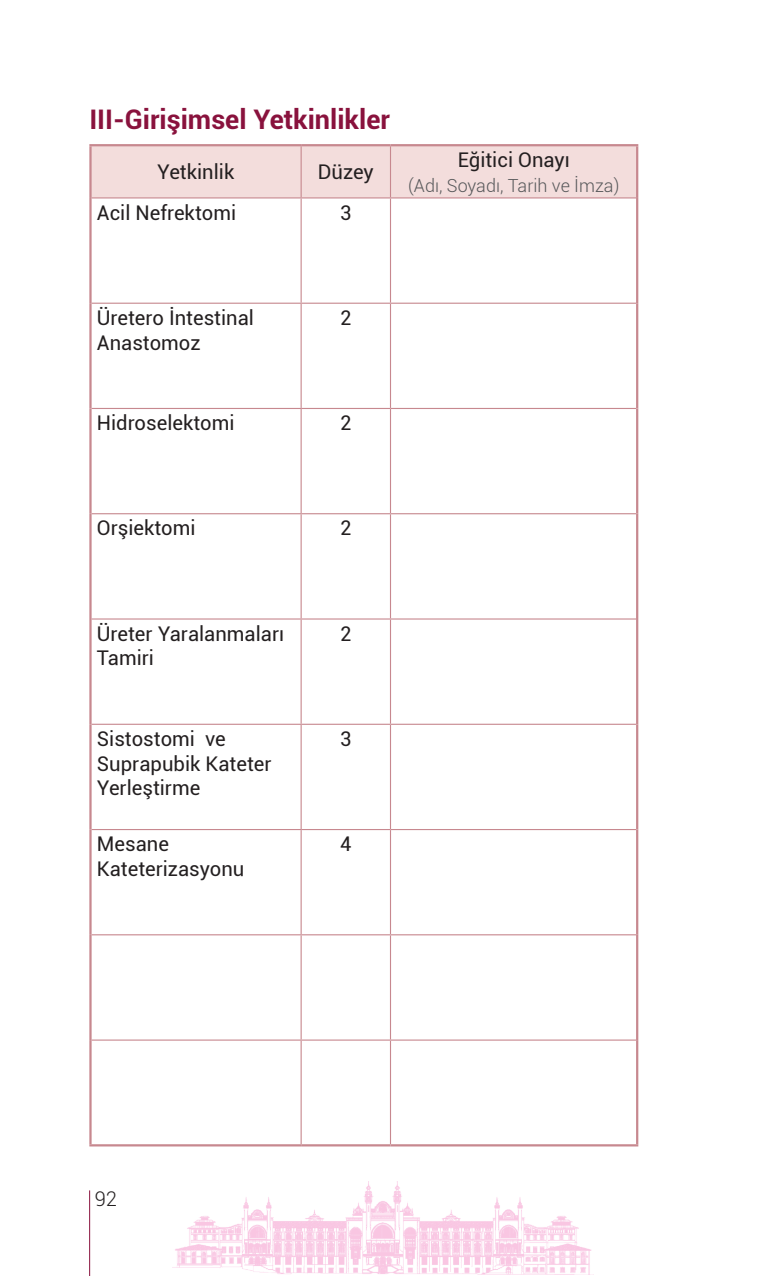
<style>
.page{position:relative;width:766px;height:1276px;background:#fff}
.page>*{position:absolute;margin:0;border:0;box-sizing:border-box;transform-origin:0 0}
.t1{font:700 27px "Roboto";color:#89123d}
.t2{font:20.25px/24.8px "Roboto";color:#231f20}
.t3{font:300 20.25px "Roboto";color:#231f20}
.t4{font:300 18px "Roboto";color:#57585a}
</style>
<div class="page">
<img style="left:173px;top:1181px;width:419px;height:93px">
<hr style="left:89px;top:1190px;width:1px;height:86px;background:#89123d">
<div style="left:92px;top:146px;width:544px;height:51px;background:#f3dddc"></div>
<hr style="left:89px;top:144px;width:212px;height:2px;background:#c7888f">
<hr style="left:89px;top:146px;width:3px;height:52px;background:#c7888f">
<hr style="left:301px;top:144px;width:89px;height:2px;background:#c7888f">
<hr style="left:390px;top:144px;width:248px;height:2px;background:#c7888f">
<hr style="left:636px;top:146px;width:2px;height:52px;background:#c7888f">
<hr style="left:89px;top:198px;width:3px;height:105px;background:#c7888f">
<hr style="left:636px;top:198px;width:2px;height:105px;background:#c7888f">
<hr style="left:89px;top:303px;width:3px;height:105px;background:#c7888f">
<hr style="left:636px;top:303px;width:2px;height:105px;background:#c7888f">
<hr style="left:89px;top:408px;width:3px;height:106px;background:#c7888f">
<hr style="left:636px;top:408px;width:2px;height:106px;background:#c7888f">
<hr style="left:89px;top:514px;width:3px;height:105px;background:#c7888f">
<hr style="left:636px;top:514px;width:2px;height:105px;background:#c7888f">
<hr style="left:89px;top:619px;width:3px;height:105px;background:#c7888f">
<hr style="left:636px;top:619px;width:2px;height:105px;background:#c7888f">
<hr style="left:89px;top:724px;width:3px;height:105px;background:#c7888f">
<hr style="left:636px;top:724px;width:2px;height:105px;background:#c7888f">
<hr style="left:89px;top:829px;width:3px;height:106px;background:#c7888f">
<hr style="left:636px;top:829px;width:2px;height:106px;background:#c7888f">
<hr style="left:89px;top:935px;width:3px;height:105px;background:#c7888f">
<hr style="left:636px;top:935px;width:2px;height:105px;background:#c7888f">
<hr style="left:89px;top:1040px;width:3px;height:104px;background:#c7888f">
<hr style="left:636px;top:1040px;width:2px;height:104px;background:#c7888f">
<hr style="left:89px;top:1144px;width:212px;height:2px;background:#c7888f">
<hr style="left:301px;top:1144px;width:89px;height:2px;background:#c7888f">
<hr style="left:390px;top:1144px;width:248px;height:2px;background:#c7888f">
<hr style="left:300px;top:146px;width:1px;height:51px;background:#c7888f">
<hr style="left:390px;top:146px;width:1px;height:51px;background:#c7888f">
<hr style="left:92px;top:197px;width:209px;height:1px;background:#c7888f">
<hr style="left:301px;top:197px;width:89px;height:1px;background:#c7888f">
<hr style="left:300px;top:198px;width:1px;height:105px;background:#c7888f">
<hr style="left:390px;top:197px;width:246px;height:1px;background:#c7888f">
<hr style="left:390px;top:198px;width:1px;height:105px;background:#c7888f">
<hr style="left:92px;top:303px;width:209px;height:1px;background:#c7888f">
<hr style="left:301px;top:303px;width:89px;height:1px;background:#c7888f">
<hr style="left:300px;top:304px;width:1px;height:104px;background:#c7888f">
<hr style="left:390px;top:303px;width:246px;height:1px;background:#c7888f">
<hr style="left:390px;top:304px;width:1px;height:104px;background:#c7888f">
<hr style="left:92px;top:408px;width:209px;height:1px;background:#c7888f">
<hr style="left:301px;top:408px;width:89px;height:1px;background:#c7888f">
<hr style="left:300px;top:409px;width:1px;height:104px;background:#c7888f">
<hr style="left:390px;top:408px;width:246px;height:1px;background:#c7888f">
<hr style="left:390px;top:409px;width:1px;height:104px;background:#c7888f">
<hr style="left:92px;top:513px;width:209px;height:1px;background:#c7888f">
<hr style="left:301px;top:513px;width:89px;height:1px;background:#c7888f">
<hr style="left:300px;top:514px;width:1px;height:104px;background:#c7888f">
<hr style="left:390px;top:513px;width:246px;height:1px;background:#c7888f">
<hr style="left:390px;top:514px;width:1px;height:104px;background:#c7888f">
<hr style="left:92px;top:618px;width:209px;height:1px;background:#c7888f">
<hr style="left:301px;top:618px;width:89px;height:1px;background:#c7888f">
<hr style="left:300px;top:619px;width:1px;height:104px;background:#c7888f">
<hr style="left:390px;top:618px;width:246px;height:1px;background:#c7888f">
<hr style="left:390px;top:619px;width:1px;height:104px;background:#c7888f">
<hr style="left:92px;top:723px;width:209px;height:2px;background:#c7888f">
<hr style="left:301px;top:723px;width:89px;height:2px;background:#c7888f">
<hr style="left:300px;top:725px;width:1px;height:104px;background:#c7888f">
<hr style="left:390px;top:723px;width:246px;height:2px;background:#c7888f">
<hr style="left:390px;top:725px;width:1px;height:104px;background:#c7888f">
<hr style="left:92px;top:829px;width:209px;height:1px;background:#c7888f">
<hr style="left:301px;top:829px;width:89px;height:1px;background:#c7888f">
<hr style="left:300px;top:830px;width:1px;height:104px;background:#c7888f">
<hr style="left:390px;top:829px;width:246px;height:1px;background:#c7888f">
<hr style="left:390px;top:830px;width:1px;height:104px;background:#c7888f">
<hr style="left:92px;top:934px;width:209px;height:1px;background:#c7888f">
<hr style="left:301px;top:934px;width:89px;height:1px;background:#c7888f">
<hr style="left:300px;top:935px;width:1px;height:104px;background:#c7888f">
<hr style="left:390px;top:934px;width:246px;height:1px;background:#c7888f">
<hr style="left:390px;top:935px;width:1px;height:104px;background:#c7888f">
<hr style="left:92px;top:1039px;width:209px;height:1px;background:#c7888f">
<hr style="left:301px;top:1039px;width:89px;height:1px;background:#c7888f">
<hr style="left:300px;top:1040px;width:1px;height:104px;background:#c7888f">
<hr style="left:390px;top:1039px;width:246px;height:1px;background:#c7888f">
<hr style="left:390px;top:1040px;width:1px;height:104px;background:#c7888f">
<h1 class="t1" style="left:89px;top:100px;width:302px">III-Girişimsel Yetkinlikler</h1>
<p class="t2" style="left:157px;top:159px;width:79px">Yetkinlik</p>
<p class="t2" style="left:318px;top:159px;width:57px">Düzey</p>
<p class="t2" style="left:97px;top:199px;width:141px">Acil Nefrektomi</p>
<p class="t2" style="left:340px;top:199px;width:13px">3</p>
<p class="t2" style="left:457px;top:146px;width:113px">Eğitici Onayı</p>
<p class="t4" style="left:408px;top:173px;width:212px">(Adı, Soyadı, Tarih ve İmza)</p>
<p class="t2" style="left:97px;top:304px;width:158px">Üretero İntestinal<br>Anastomoz</p>
<p class="t2" style="left:340px;top:304px;width:13px">2</p>
<p class="t2" style="left:97px;top:410px;width:139px">Hidroselektomi</p>
<p class="t2" style="left:340px;top:410px;width:13px">2</p>
<p class="t2" style="left:97px;top:515px;width:100px">Orşiektomi</p>
<p class="t2" style="left:340px;top:515px;width:13px">2</p>
<p class="t2" style="left:97px;top:620px;width:189px">Üreter Yaralanmaları<br>Tamiri</p>
<p class="t2" style="left:340px;top:620px;width:13px">2</p>
<p class="t2" style="left:97px;top:725px;width:176px">Sistostomi ve<br>Suprapubik Kateter<br>Yerleştirme</p>
<p class="t2" style="left:340px;top:725px;width:13px">3</p>
<p class="t2" style="left:97px;top:831px;width:149px">Mesane<br>Kateterizasyonu</p>
<p class="t2" style="left:340px;top:831px;width:13px">4</p>
<p class="t3" style="left:95px;top:1184px;width:24px">92</p>
</div>
